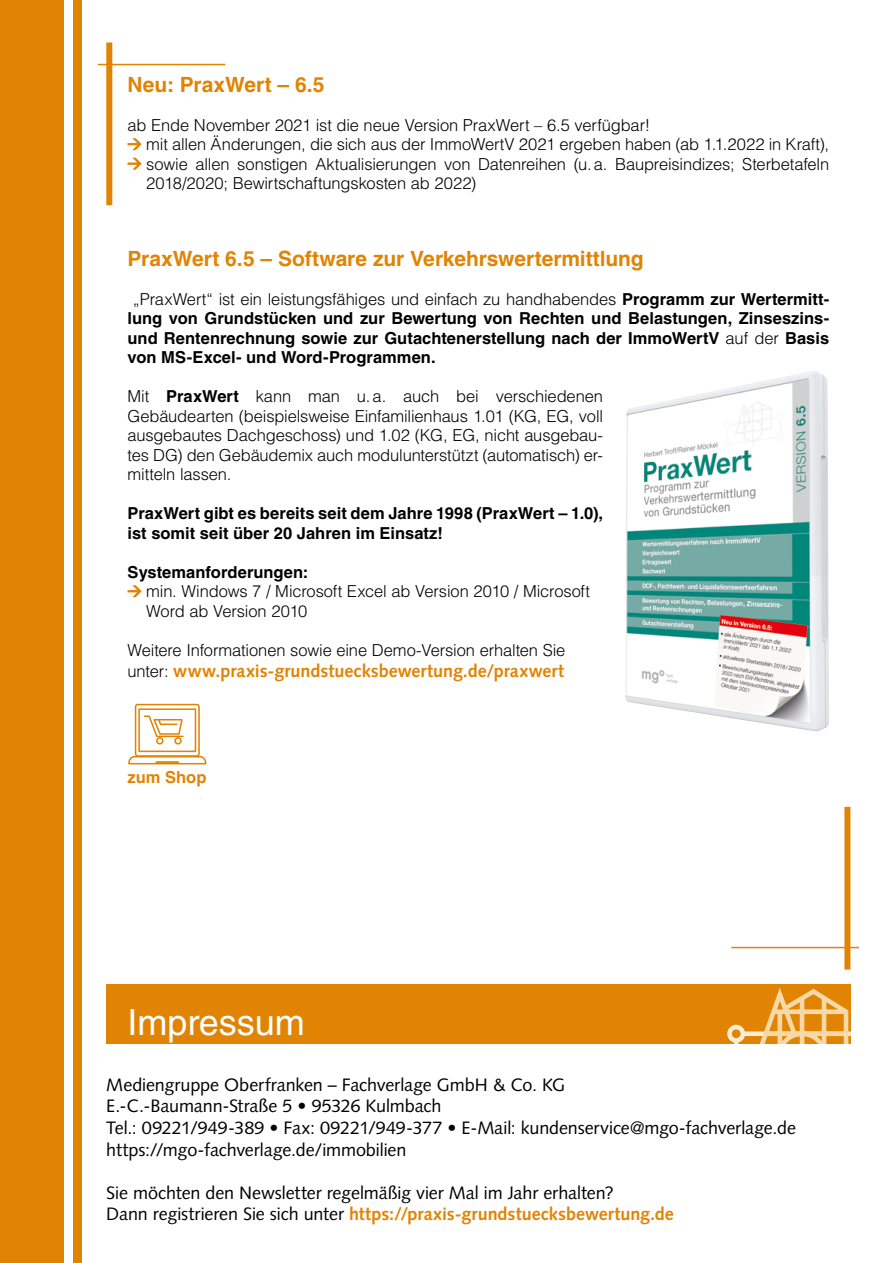
<style>
.page{position:relative;width:893px;height:1263px;background:#fff}
.page>*{position:absolute;margin:0;border:0;box-sizing:border-box;transform-origin:0 0}
.t1{font:36px "Helvetica LT Std";color:#fff}
.t2{font:700 21px "Helvetica LT Std";letter-spacing:-.005em;color:#e18404}
.t3{font:18px/21.6px "Syntax LT Std";letter-spacing:-.005em;color:#000}
.t4{font:700 18px "Syntax LT Std";color:#e18404}
.t5{font:300 16.5px/19.5px "Helvetica LT Std";letter-spacing:-.01em;color:#000}
.t6{font:700 16.5px/19.5px "Helvetica LT Std";color:#000;text-align:justify}
.t7{font:700 16.5px "Helvetica LT Std";color:#e18404}
.s1{font-weight:300}
.s2{font-weight:700}
.s3{font-family:"Helvetica LT Std";font-weight:300;font-size:16.5px;color:#000}
.s4{font-weight:700;color:#e18404}
</style>
<div class="page">
<div style="left:73px;top:0;width:9px;height:1263px;background:#e18404"></div>
<div style="left:0;top:0;width:64px;height:1263px;background:#e18404"></div>
<hr style="left:98px;top:64px;width:127px;height:1px;background:#e18404">
<div style="left:106px;top:43px;width:6px;height:162px;background:#e18404"></div>
<hr style="left:731px;top:947px;width:128px;height:1px;background:#e18404">
<div style="left:844px;top:807px;width:6px;height:162px;background:#e18404"></div>
<div style="left:106px;top:984px;width:744px;height:59px;background:#e18404"></div>
<svg style="left:727px;top:988px;width:123px;height:55px"></svg>
<svg style="left:128px;top:138px;width:14px;height:12px"></svg>
<svg style="left:128px;top:158px;width:14px;height:12px"></svg>
<svg style="left:128px;top:585px;width:14px;height:12px"></svg>
<img style="left:625px;top:371px;width:204px;height:360px">
<svg style="left:128px;top:703px;width:79px;height:62px"></svg>
<p class="t2" style="left:128px;top:71px;width:198px">Neu: PraxWert – 6.5</p>
<p class="t5" style="left:146px;top:115px;width:684px;text-indent:-19px">ab Ende November 2021 ist die neue Version PraxWert – 6.5 verfügbar!<br>mit allen Änderungen, die sich aus der ImmoWertV 2021 ergeben haben (ab 1.1.2022 in Kraft), sowie allen sonstigen Aktualisierungen von Datenreihen (u.a. Baupreisindizes; Sterbetafeln 2018/2020; Bewirtschaftungskosten ab 2022)</p>
<p class="t2" style="left:128px;top:245px;width:518px">PraxWert 6.5 – Software zur Verkehrswertermittlung</p>
<p class="t6" style="left:128px;top:289px;width:703px;text-indent:6px"><span class="s1">„PraxWert“ ist ein leistungsfähiges und einfach zu handhabendes</span> Programm zur Wertermitt&shy;lung von Grundstücken und zur Bewertung von Rechten und Belastungen, Zinseszins&shy;und Rentenrechnung sowie zur Gutachtenerstellung nach der ImmoWertV <span class="s1">auf der</span> Basis von MS-Excel- und Word-Programmen.</p>
<p class="t5" style="left:128px;top:386px;width:477px;text-align:justify">Mit <span class="s2">PraxWert</span> kann man u.a. auch bei verschiedenen Gebäudearten (beispielsweise Einfamilienhaus 1.01 (KG, EG, voll ausgebautes Dachgeschoss) und 1.02 (KG, EG, nicht ausgebau&shy;tes DG) den Gebäudemix auch modulunterstützt (automatisch) er&shy;mitteln lassen.</p>
<p class="t6" style="left:128px;top:503px;width:477px">PraxWert gibt es bereits seit dem Jahre 1998 (PraxWert – 1.0), ist somit seit über 20 Jahren im Einsatz!</p>
<p class="t6" style="left:128px;top:562px;width:182px">Systemanforderungen:</p>
<p class="t5" style="left:146px;top:581px;width:445px">min. Windows 7 / Microsoft Excel ab Version 2010 / Microsoft<br>Word ab Version 2010</p>
<p class="t5" style="left:128px;top:640px;width:439px">Weitere Informationen sowie eine Demo-Version erhalten Sie</p>
<p class="t4" style="left:128px;top:661px;width:438px"><span class="s3">unter:</span> www.praxis-grundstuecksbewertung.de/praxwert</p>
<p class="t7" style="left:128px;top:767px;width:80px">zum Shop</p>
<h1 class="t1" style="left:128px;top:1001px;width:179px">Impressum</h1>
<p class="t3" style="left:106px;top:1074px;width:691px">Mediengruppe Oberfranken – Fachverlage GmbH &amp; Co. KG<br>E.-C.-Baumann-Straße 5 • 95326 Kulmbach<br>Tel.: 09221/949-389 • Fax: 09221/949-377 • E-Mail: kundenservice@mgo-fachverlage.de https://mgo-fachverlage.de/immobilien</p>
<p class="t3" style="left:106px;top:1182px;width:569px">Sie möchten den Newsletter regelmäßig vier Mal im Jahr erhalten?<br>Dann registrieren Sie sich unter <span class="s4">https://praxis-grundstuecksbewertung.de</span></p>
</div>
